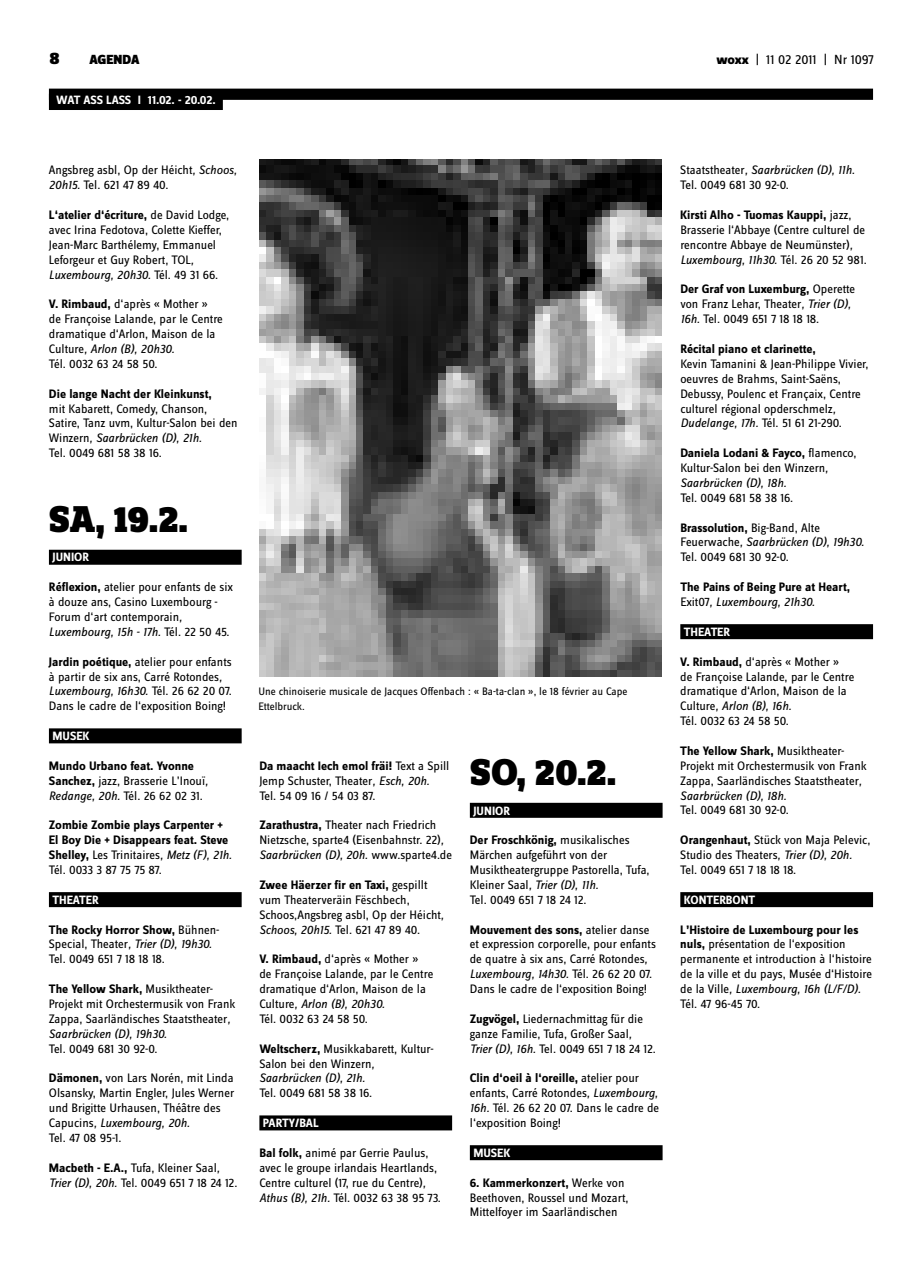
<style>
.page{position:relative;width:922px;height:1276px;background:#fff}
.page>*{position:absolute;margin:0;border:0;box-sizing:border-box;transform-origin:0 0}
.t1{font:900 38.75px "Zine Slab Dis";letter-spacing:-.005em;color:#000}
.t2{font:900 17.5px "Zine Sans Dis";color:#000}
.t3{font:13.75px "Zine Sans Dis";color:#000}
.t4{font:900 13.75px "Zine Sans Dis";color:#000}
.t5{font:12.75px/14.9px "Zine Sans Dis";color:#000}
.t6{font:700 12.75px/14.9px "Zine Sans Dis";color:#000}
.t7{font:12.75px/14.9px "Zine Sans Dis";letter-spacing:-.02em;color:#000}
.t8{font:700 12.5px "Zine Sans Dis";color:#fff}
.t9{font:11.25px/14.9px "Zine Sans Dis";color:#000}
.s1{font-weight:800}
.s2{font-style:italic}
.s3{font-weight:700}
.s4{font-weight:400}
.s5{font-weight:400;font-style:italic}
</style>
<div class="page">
<div style="left:680px;top:624px;width:192px;height:15px;background:#000"></div>
<div style="left:680px;top:892px;width:192px;height:15px;background:#000"></div>
<div style="left:49px;top:89px;width:823px;height:11px;background:#000"></div>
<div style="left:49px;top:94px;width:174px;height:16px;background:#000"></div>
<div style="left:49px;top:550px;width:192px;height:15px;background:#000"></div>
<div style="left:49px;top:728px;width:192px;height:15px;background:#000"></div>
<div style="left:49px;top:892px;width:192px;height:15px;background:#000"></div>
<div style="left:259px;top:1115px;width:193px;height:15px;background:#000"></div>
<div style="left:469px;top:803px;width:193px;height:15px;background:#000"></div>
<div style="left:469px;top:1145px;width:193px;height:15px;background:#000"></div>
<img style="left:259px;top:159px;width:402px;height:518px">
<h2 class="t2" style="left:50px;top:49px;width:12px">8</h2>
<p class="t4" style="left:89px;top:53px;width:52px">AGENDA</p>
<p class="t3" style="left:716px;top:53px;width:159px"><span class="s1">woxx</span> | 11 02 2011 | Nr 1097</p>
<p class="t8" style="left:56px;top:93px;width:161px">WAT ASS LASS I 11.02. - 20.02.</p>
<p class="t5" style="left:49px;top:163px;width:189px">Angsbreg asbl, Op der Héicht<span class="s2">, Schoos,<br>20h15.</span> Tel. 621 47 89 40.</p>
<p class="t5" style="left:49px;top:208px;width:182px"><span class="s3">L‘atelier d‘écriture,</span> de David Lodge, avec Irina Fedotova, Colette Kieffer, Jean-Marc Barthélemy, Emmanuel Leforgeur et Guy Robert, TOL<span class="s2">, Luxembourg, 20h30.</span> Tél. 49 31 66.</p>
<p class="t5" style="left:49px;top:297px;width:175px"><span class="s3">V. Rimbaud,</span> d‘après « Mother » de Françoise Lalande, par le Centre dramatique d‘Arlon, Maison de la<br>Culture<span class="s2">, Arlon (B), 20h30.<br></span>Tél. 0032 63 24 58 50.</p>
<p class="t6" style="left:49px;top:387px;width:164px">Die lange Nacht der Kleinkunst,</p>
<p class="t5" style="left:49px;top:402px;width:190px">mit Kabarett, Comedy, Chanson,<br>Satire, Tanz uvm, Kultur-Salon bei den<br>Winzern<span class="s2">, Saarbrücken (D), 21h.<br></span>Tel. 0049 681 58 38 16.</p>
<h1 class="t1" style="left:49px;top:498px;width:141px">Sa, 19.2.</h1>
<p class="t8" style="left:52px;top:551px;width:36px">junior</p>
<p class="t5" style="left:49px;top:580px;width:185px"><span class="s3">Réflexion,</span> atelier pour enfants de six à douze ans, Casino Luxembourg - Forum d‘art contemporain<span class="s2">, Luxembourg, 15h - 17h.</span> Tél. 22 50 45.</p>
<p class="t5" style="left:49px;top:655px;width:184px"><span class="s3">Jardin poétique,</span> atelier pour enfants à partir de six ans, Carré Rotondes<span class="s2">, Luxembourg, 16h30.</span> Tél. 26 62 20 07.<br>Dans le cadre de l‘exposition Boing!</p>
<p class="t8" style="left:52px;top:729px;width:39px">musek</p>
<p class="t5" style="left:49px;top:759px;width:161px"><span class="s3">Mundo Urbano feat. Yvonne<br>Sanchez,</span> jazz, Brasserie L’Inouï<span class="s2">,<br>Redange, 20h.</span> Tél. 26 62 02 31.</p>
<p class="t6" style="left:49px;top:818px;width:184px">Zombie Zombie plays Carpenter +<br>El Boy Die + Disappears feat. Steve<br>Shelley, <span class="s4">Les Trinitaires</span><span class="s5">, Metz (F), 21h.<br></span><span class="s4">Tél. 0033 3 87 75 75 87.</span></p>
<p class="t8" style="left:52px;top:893px;width:46px">th eater</p>
<p class="t7" style="left:49px;top:922px;width:172px"><span class="s3">The Rocky Horror Show,</span> Bühnen-<br>Special, Theater<span class="s2">, Trier (D), 19h30.<br></span>Tel. 0049 651 7 18 18 18.</p>
<p class="t5" style="left:49px;top:982px;width:188px"><span class="s3">The Yellow Shark,</span> Musiktheater-Projekt mit Orchestermusik von Frank Zappa, Saarländisches Staatstheater<span class="s2">, Saarbrücken (D), 19h30.</span></p>
<p class="t5" style="left:49px;top:1041px;width:110px">Tel. 0049 681 30 92-0.</p>
<p class="t5" style="left:49px;top:1071px;width:187px"><span class="s3">Dämonen,</span> von Lars Norén, mit Linda<br>Olsansky, Martin Engler, Jules Werner und Brigitte Urhausen, Théâtre des<br>Capucins<span class="s2">, Luxembourg, 20h.<br></span>Tel. 47 08 95-1.</p>
<p class="t5" style="left:49px;top:1160px;width:190px"><span class="s3">Macbeth - E.A.,</span> Tufa, Kleiner Saal<span class="s2">,<br>Trier (D), 20h.</span> Tel. 0049 651 7 18 24 12.</p>
<p class="t9" style="left:258px;top:684px;width:370px">Une chinoiserie musicale de Jacques Offenbach : « Ba-ta-clan », le 18 février au Cape<br>Ettelbruck.</p>
<p class="t5" style="left:259px;top:759px;width:191px"><span class="s3">Da maacht Iech emol fräi!</span> Text a Spill<br>Jemp Schuster, Theater<span class="s2">, Esch, 20h.<br></span>Tel. 54 09 16 / 54 03 87.</p>
<p class="t5" style="left:259px;top:818px;width:194px"><span class="s3">Zarathustra,</span> Theater nach Friedrich<br>Nietzsche, sparte4 (Eisenbahnstr. 22)<span class="s2">,<br>Saarbrücken (D), 20h.</span> www.sparte4.de</p>
<p class="t5" style="left:259px;top:878px;width:186px"><span class="s3">Zwee Häerzer fir en Taxi,</span> gespillt vum Theaterveräin Fëschbech, Schoos,Angsbreg asbl, Op der Héicht<span class="s2">, Schoos, 20h15.</span> Tel. 621 47 89 40.</p>
<p class="t5" style="left:259px;top:952px;width:175px"><span class="s3">V. Rimbaud,</span> d‘après « Mother » de Françoise Lalande, par le Centre dramatique d‘Arlon, Maison de la<br>Culture<span class="s2">, Arlon (B), 20h30.<br></span>Tél. 0032 63 24 58 50.</p>
<p class="t5" style="left:259px;top:1041px;width:176px"><span class="s3">Weltscherz,</span> Musikkabarett, Kultur-<br>Salon bei den Winzern<span class="s2">,<br>Saarbrücken (D), 21h.</span></p>
<p class="t5" style="left:259px;top:1086px;width:114px">Tel. 0049 681 58 38 16.</p>
<p class="t8" style="left:263px;top:1116px;width:44px">pa rty/bal</p>
<p class="t5" style="left:259px;top:1146px;width:183px"><span class="s3">Bal folk,</span> animé par Gerrie Paulus, avec le groupe irlandais Heartlands, Centre culturel (17, rue du Centre)<span class="s2">, Athus (B), 21h.</span> Tél. 0032 63 38 95 73.</p>
<h1 class="t1" style="left:469px;top:751px;width:148px">So, 20.2.</h1>
<p class="t8" style="left:473px;top:803px;width:36px">junior</p>
<p class="t5" style="left:469px;top:833px;width:181px"><span class="s3">Der Froschkönig,</span> musikalisches<br>Märchen aufgeführt von der<br>Musiktheatergruppe Pastorella, Tufa,<br>Kleiner Saal<span class="s2">, Trier (D), 11h.<br></span>Tel. 0049 651 7 18 24 12.</p>
<p class="t5" style="left:469px;top:922px;width:187px"><span class="s3">Mouvement des sons,</span> atelier danse et expression corporelle, pour enfants de quatre à six ans, Carré Rotondes<span class="s2">, Luxembourg, 14h30.</span> Tél. 26 62 20 07.<br>Dans le cadre de l‘exposition Boing!</p>
<p class="t5" style="left:469px;top:1012px;width:187px"><span class="s3">Zugvögel,</span> Liedernachmittag für die ganze Familie, Tufa, Großer Saal<span class="s2">,<br>Trier (D), 16h.</span> Tel. 0049 651 7 18 24 12.</p>
<p class="t5" style="left:470px;top:1071px;width:191px"><span class="s3">Clin d‘oeil à l‘oreille,</span> atelier pour enfants, Carré Rotondes<span class="s2">, Luxembourg, 16h.</span> Tél. 26 62 20 07. Dans le cadre de l‘exposition Boing!</p>
<p class="t8" style="left:473px;top:1146px;width:39px">musek</p>
<p class="t5" style="left:469px;top:1175px;width:160px"><span class="s3">6. Kammerkonzert,</span> Werke von<br>Beethoven, Roussel und Mozart,<br>Mittelfoyer im Saarländischen</p>
<p class="t5" style="left:680px;top:163px;width:176px">Staatstheater<span class="s2">, Saarbrücken (D), 11h.<br></span>Tel. 0049 681 30 92-0.</p>
<p class="t5" style="left:680px;top:208px;width:188px"><span class="s3">Kirsti Alho - Tuomas Kauppi,</span> jazz, Brasserie l‘Abbaye (Centre culturel de rencontre Abbaye de Neumünster)<span class="s2">, Luxembourg, 11h30.</span> Tél. 26 20 52 981.</p>
<p class="t5" style="left:680px;top:282px;width:176px"><span class="s3">Der Graf von Luxemburg,</span> Operette von Franz Lehar, Theater<span class="s2">, Trier (D),<br>16h.</span> Tel. 0049 651 7 18 18 18.</p>
<p class="t6" style="left:680px;top:342px;width:137px">Récital piano et clarinette,</p>
<p class="t5" style="left:680px;top:357px;width:190px">Kevin Tamanini &amp; Jean-Philippe Vivier, oeuvres de Brahms, Saint-Saëns, Debussy, Poulenc et Françaix, Centre culturel régional opderschmelz<span class="s2">, Dudelange, 17h.</span> Tél. 51 61 21-290.</p>
<p class="t5" style="left:680px;top:446px;width:178px"><span class="s3">Daniela Lodani &amp; Fayco,</span> flamenco,<br>Kultur-Salon bei den Winzern<span class="s2">,<br>Saarbrücken (D), 18h.</span></p>
<p class="t5" style="left:680px;top:491px;width:114px">Tel. 0049 681 58 38 16.</p>
<p class="t5" style="left:680px;top:521px;width:185px"><span class="s3">Brassolution,</span> Big-Band, Alte<br>Feuerwache<span class="s2">, Saarbrücken (D), 19h30.<br></span>Tel. 0049 681 30 92-0.</p>
<p class="t6" style="left:680px;top:580px;width:171px">The Pains of Being Pure at Heart,<br><span class="s4">Exit07</span><span class="s5">, Luxembourg, 21h30.</span></p>
<p class="t8" style="left:683px;top:625px;width:46px">th eater</p>
<p class="t5" style="left:680px;top:655px;width:175px"><span class="s3">V. Rimbaud,</span> d‘après « Mother » de Françoise Lalande, par le Centre dramatique d‘Arlon, Maison de la<br>Culture<span class="s2">, Arlon (B), 16h.<br></span>Tél. 0032 63 24 58 50.</p>
<p class="t5" style="left:680px;top:744px;width:188px"><span class="s3">The Yellow Shark,</span> Musiktheater-Projekt mit Orchestermusik von Frank Zappa, Saarländisches Staatstheater<span class="s2">, Saarbrücken (D), 18h.</span></p>
<p class="t5" style="left:680px;top:803px;width:110px">Tel. 0049 681 30 92-0.</p>
<p class="t5" style="left:680px;top:833px;width:191px"><span class="s3">Orangenhaut,</span> Stück von Maja Pelevic,<br>Studio des Theaters<span class="s2">, Trier (D), 20h.<br></span>Tel. 0049 651 7 18 18 18.</p>
<p class="t8" style="left:683px;top:893px;width:51px">konterbont</p>
<p class="t5" style="left:680px;top:922px;width:193px"><span class="s3">L’Histoire de Luxembourg pour les nuls,</span> présentation de l‘exposition permanente et introduction à l‘histoire de la ville et du pays, Musée d‘Histoire de la Ville<span class="s2">, Luxembourg, 16h (L/F/D).<br></span>Tél. 47 96-45 70.</p>
</div>
